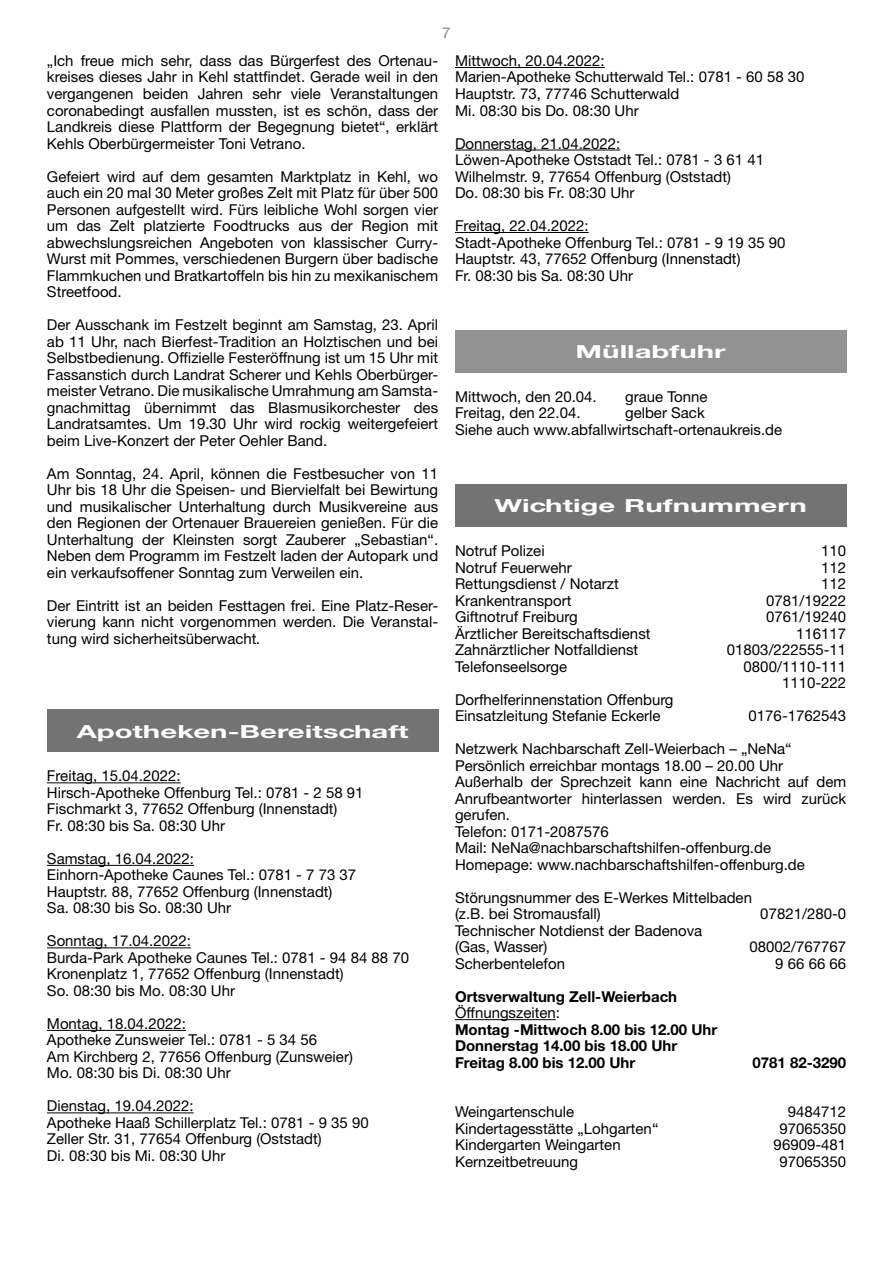
<style>
.page{position:relative;width:893px;height:1263px;background:#fff}
.page>*{position:absolute;margin:0;border:0;box-sizing:border-box;transform-origin:0 0}
.t1{font:700 18px "Helvetica Neue CE";color:#fff;scale:1.63 1}
.t2{font:15px/16.5px "Helvetica Neue LT Std";color:#000}
.t3{font:700 15px/16.5px "Helvetica Neue LT Std";color:#000}
.t4{font:15px "Helvetica Neue LT Std";color:#878787}
.s1{font-style:italic}
</style>
<div class="page">
<hr style="left:47px;top:782px;width:134px;height:1px;background:#000">
<hr style="left:47px;top:865px;width:147px;height:1px;background:#000">
<hr style="left:47px;top:947px;width:144px;height:1px;background:#000">
<hr style="left:47px;top:1030px;width:139px;height:1px;background:#000">
<hr style="left:47px;top:1112px;width:147px;height:1px;background:#000">
<div style="left:47px;top:709px;width:391px;height:43px;background:#737373"></div>
<hr style="left:455px;top:67px;width:150px;height:1px;background:#000">
<hr style="left:455px;top:150px;width:165px;height:1px;background:#000">
<hr style="left:455px;top:232px;width:134px;height:1px;background:#000">
<hr style="left:455px;top:1019px;width:101px;height:1px;background:#000">
<div style="left:455px;top:330px;width:391px;height:42px;background:#929292"></div>
<div style="left:455px;top:484px;width:391px;height:43px;background:#737373"></div>
<p class="t4" style="left:442px;top:24px;width:10px">7</p>
<p class="t2" style="left:47px;top:52px;width:393px;text-align:justify">„Ich freue mich sehr, dass das Bürgerfest des Ortenau&shy;kreises dieses Jahr in Kehl stattfindet. Gerade weil in den vergangenen beiden Jahren sehr viele Veranstaltungen coronabedingt ausfallen mussten, ist es schön, dass der Landkreis diese Plattform der Begegnung bietet“, erklärt Kehls Oberbürgermeister Toni Vetrano.</p>
<p class="t2" style="left:47px;top:168px;width:393px;text-align:justify">Gefeiert wird auf dem gesamten Marktplatz in Kehl, wo auch ein 20 mal 30 Meter großes Zelt mit Platz für über 500<br>Personen aufgestellt wird. Fürs leibliche Wohl sorgen vier um das Zelt platzierte Foodtrucks aus der Region mit abwechslungsreichen Angeboten von klassischer Curry-Wurst mit Pommes, verschiedenen Burgern über badische Flammkuchen und Bratkartoffeln bis hin zu mexikanischem Streetfood.</p>
<p class="t2" style="left:47px;top:316px;width:393px;text-align:justify">Der Ausschank im Festzelt beginnt am Samstag, 23. April ab 11 Uhr, nach Bierfest-Tradition an Holztischen und bei Selbstbedienung. Offizielle Festeröffnung ist um 15 Uhr mit Fassanstich durch Landrat Scherer und Kehls Oberbürger&shy;meister Vetrano. Die musikalische Umrahmung am Samsta&shy;gnachmittag übernimmt das Blasmusikorchester des Landratsamtes. Um 19.30 Uhr wird rockig weitergefeiert beim Live-Konzert der Peter Oehler Band.</p>
<p class="t2" style="left:47px;top:465px;width:393px;text-align:justify">Am Sonntag, 24. April, können die Festbesucher von 11<br>Uhr bis 18 Uhr die Speisen- und Biervielfalt bei Bewirtung und musikalischer Unterhaltung durch Musikvereine aus den Regionen der Ortenauer Brauereien genießen. Für die Unterhaltung der Kleinsten sorgt Zauberer „Sebastian“.<br>Neben dem Programm im Festzelt laden der Autopark und ein verkaufsoffener Sonntag zum Verweilen ein.</p>
<p class="t2" style="left:47px;top:597px;width:393px;text-align:justify">Der Eintritt ist an beiden Festtagen frei. Eine Platz-Reser&shy;vierung kann nicht vorgenommen werden. Die Veranstal&shy;tung wird sicherheitsüberwacht<span class="s1">.</span></p>
<p class="t1" style="left:77px;top:720px;width:205px">Apotheken-Bereitschaft</p>
<p class="t2" style="left:47px;top:767px;width:318px">Freitag, 15.04.2022:<br>Hirsch-Apotheke Offenburg Tel.: 0781 - 2 58 91<br>Fischmarkt 3, 77652 Offenburg (Innenstadt)<br>Fr. 08:30 bis Sa. 08:30 Uhr</p>
<p class="t2" style="left:47px;top:850px;width:311px">Samstag, 16.04.2022:<br>Einhorn-Apotheke Caunes Tel.: 0781 - 7 73 37<br>Hauptstr. 88, 77652 Offenburg (Innenstadt)<br>Sa. 08:30 bis So. 08:30 Uhr</p>
<p class="t2" style="left:47px;top:932px;width:364px">Sonntag, 17.04.2022:<br>Burda-Park Apotheke Caunes Tel.: 0781 - 94 84 88 70<br>Kronenplatz 1, 77652 Offenburg (Innenstadt)<br>So. 08:30 bis Mo. 08:30 Uhr</p>
<p class="t2" style="left:47px;top:1015px;width:307px">Montag, 18.04.2022:<br>Apotheke Zunsweier Tel.: 0781 - 5 34 56<br>Am Kirchberg 2, 77656 Offenburg (Zunsweier)<br>Mo. 08:30 bis Di. 08:30 Uhr</p>
<p class="t2" style="left:47px;top:1097px;width:323px">Dienstag, 19.04.2022:<br>Apotheke Haaß Schillerplatz Tel.: 0781 - 9 35 90<br>Zeller Str. 31, 77654 Offenburg (Oststadt)<br>Di. 08:30 bis Mi. 08:30 Uhr</p>
<p class="t2" style="left:455px;top:52px;width:351px">Mittwoch, 20.04.2022:<br>Marien-Apotheke Schutterwald Tel.: 0781 - 60 58 30<br>Hauptstr. 73, 77746 Schutterwald<br>Mi. 08:30 bis Do. 08:30 Uhr</p>
<p class="t2" style="left:455px;top:135px;width:311px">Donnerstag, 21.04.2022:<br>Löwen-Apotheke Oststadt Tel.: 0781 - 3 61 41<br>Wilhelmstr. 9, 77654 Offenburg (Oststadt)<br>Do. 08:30 bis Fr. 08:30 Uhr</p>
<p class="t2" style="left:455px;top:217px;width:332px">Freitag, 22.04.2022:<br>Stadt-Apotheke Offenburg Tel.: 0781 - 9 19 35 90<br>Hauptstr. 43, 77652 Offenburg (Innenstadt)<br>Fr. 08:30 bis Sa. 08:30 Uhr</p>
<p class="t1" style="left:576px;top:341px;width:93px">Müllabfuhr</p>
<p class="t2" style="left:455px;top:388px;width:143px">Mittwoch, den 20.04.</p>
<p class="t2" style="left:625px;top:388px;width:84px">graue Tonne</p>
<p class="t2" style="left:455px;top:404px;width:127px">Freitag, den 22.04.</p>
<p class="t2" style="left:455px;top:404px;width:329px;text-indent:170px">gelber Sack<br>Siehe auch www.abfallwirtschaft-ortenaukreis.de</p>
<p class="t1" style="left:494px;top:495px;width:193px">Wichtige Rufnummern</p>
<p class="t2" style="left:455px;top:542px;width:91px">Notruf Polizei</p>
<p class="t2" style="left:821px;top:542px;width:27px">110</p>
<p class="t2" style="left:455px;top:559px;width:118px">Notruf Feuerwehr</p>
<p class="t2" style="left:821px;top:559px;width:27px">112</p>
<p class="t2" style="left:455px;top:575px;width:165px">Rettungsdienst / Notarzt</p>
<p class="t2" style="left:821px;top:575px;width:27px">112</p>
<p class="t2" style="left:455px;top:592px;width:118px">Krankentransport</p>
<p class="t2" style="left:766px;top:592px;width:82px">0781/19222</p>
<p class="t2" style="left:455px;top:608px;width:124px">Giftnotruf Freiburg</p>
<p class="t2" style="left:766px;top:608px;width:82px">0761/19240</p>
<p class="t2" style="left:455px;top:625px;width:197px">Ärztlicher Bereitschaftsdienst</p>
<p class="t2" style="left:796px;top:625px;width:52px">116117</p>
<p class="t2" style="left:455px;top:641px;width:185px">Zahnärztlicher Notfalldienst</p>
<p class="t2" style="left:727px;top:641px;width:121px">01803/222555-11</p>
<p class="t2" style="left:455px;top:658px;width:114px">Telefonseelsorge</p>
<p class="t2" style="left:744px;top:658px;width:104px;text-align:right">0800/1110-111<br>1110-222</p>
<p class="t2" style="left:455px;top:691px;width:220px">Dorfhelferinnenstation Offenburg<br>Einsatzleitung Stefanie Eckerle</p>
<p class="t2" style="left:749px;top:707px;width:99px">0176-1762543</p>
<p class="t2" style="left:455px;top:740px;width:393px">Netzwerk Nachbarschaft Zell-Weierbach – „NeNa“ Persönlich erreichbar montags 18.00 – 20.00 Uhr Außerhalb der Sprechzeit kann eine Nachricht auf dem Anrufbeantworter hinterlassen werden. Es wird zurück gerufen.<br>Telefon: 0171-2087576<br>Mail: NeNa@nachbarschaftshilfen-offenburg.de Homepage: www.nachbarschaftshilfen-offenburg.de</p>
<p class="t2" style="left:455px;top:889px;width:299px">Störungsnummer des E-Werkes Mittelbaden (z.B. bei Stromausfall)</p>
<p class="t2" style="left:760px;top:905px;width:87px">07821/280-0</p>
<p class="t2" style="left:455px;top:922px;width:249px">Technischer Notdienst der Badenova (Gas, Wasser)</p>
<p class="t2" style="left:749px;top:938px;width:98px">08002/767767</p>
<p class="t2" style="left:455px;top:955px;width:112px">Scherbentelefon</p>
<p class="t2" style="left:775px;top:955px;width:72px">9 66 66 66</p>
<p class="t3" style="left:455px;top:988px;width:224px">Ortsverwaltung Zell-Weierbach</p>
<p class="t2" style="left:455px;top:1004px;width:107px">Öffnungszeiten:</p>
<p class="t3" style="left:455px;top:1021px;width:264px">Montag -Mittwoch 8.00 bis 12.00 Uhr<br>Donnerstag 14.00 bis 18.00 Uhr<br>Freitag 8.00 bis 12.00 Uhr</p>
<p class="t3" style="left:752px;top:1054px;width:95px">0781 82-3290</p>
<p class="t2" style="left:455px;top:1103px;width:121px">Weingartenschule</p>
<p class="t2" style="left:788px;top:1103px;width:60px">9484712</p>
<p class="t2" style="left:455px;top:1120px;width:205px">Kindertagesstätte „Lohgarten“</p>
<p class="t2" style="left:779px;top:1120px;width:68px">97065350</p>
<p class="t2" style="left:455px;top:1136px;width:167px">Kindergarten Weingarten</p>
<p class="t2" style="left:774px;top:1136px;width:74px">96909-481</p>
<p class="t2" style="left:455px;top:1153px;width:125px">Kernzeitbetreuung</p>
<p class="t2" style="left:779px;top:1153px;width:68px">97065350</p>
</div>
